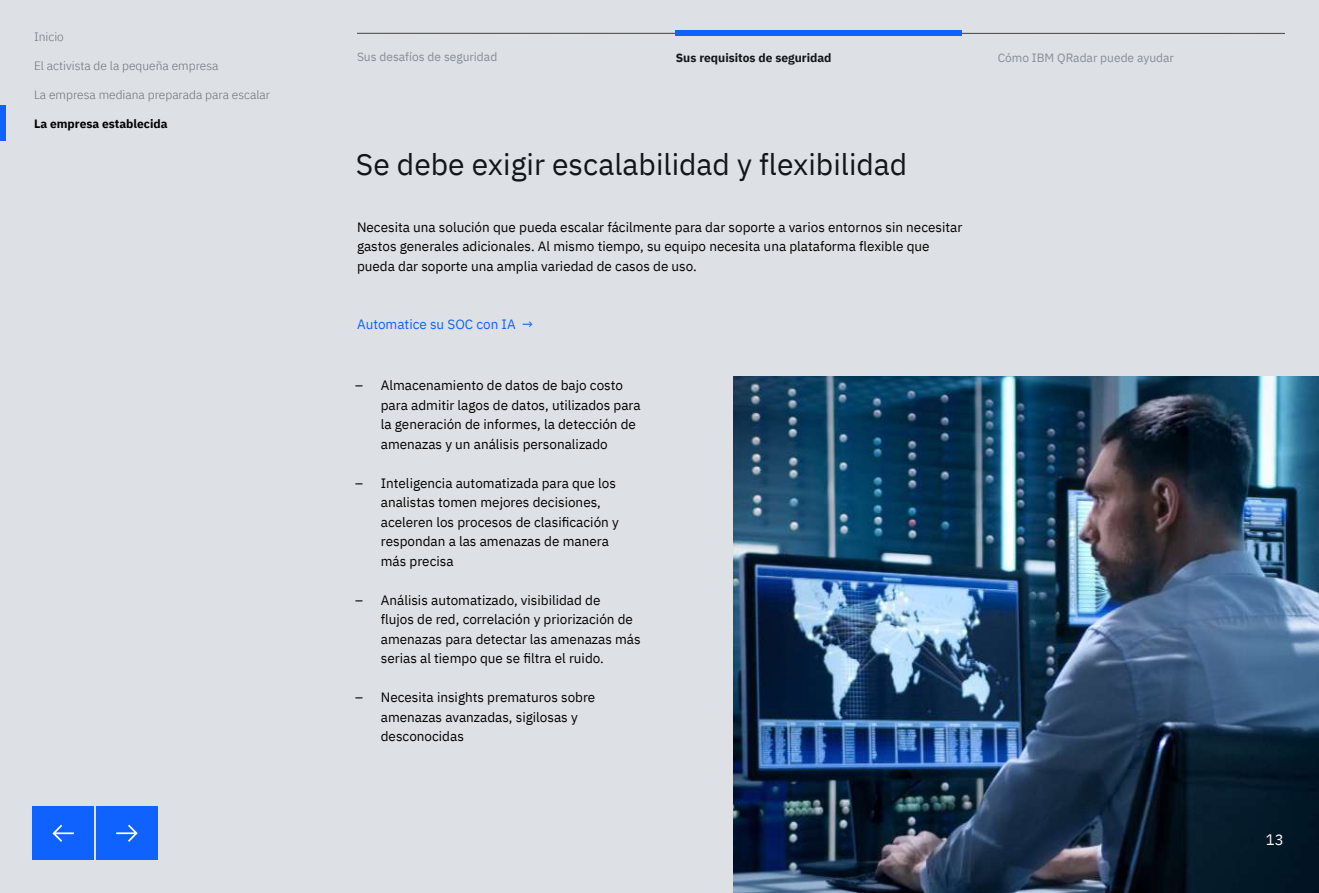
<style>
.page{position:relative;width:1319px;height:893px;background:#fff}
.page>*{position:absolute;margin:0;border:0;box-sizing:border-box;transform-origin:0 0}
.t1{font:30px "IBM Plex Sans";color:#121619}
.t2{font:15px "IBM Plex Sans";color:#fff}
.t3{font:13.5px/19.5px "IBM Plex Sans";color:#000}
.t4{font:13.5px "IBM Plex Sans";color:#0f62fe}
.t5{font:300 12px "IBM Plex Sans";color:#697077}
.t6{font:12px "IBM Plex Sans";color:#878d96}
.t7{font:700 12px "IBM Plex Sans";color:#121619}
.t8{font:700 12px "IBM Plex Sans";color:#000}
</style>
<div class="page">
<div style="left:0;top:0;width:1318px;height:893px;background:#dde1e6"></div>
<img style="left:733px;top:376px;width:585px;height:517px">
<hr style="left:357px;top:33px;width:927px;height:1px;background:#525252">
<div style="left:675px;top:31px;width:286px;height:5px;background:#0f62fe"></div>
<div style="left:0;top:105px;width:5px;height:36px;background:#0f62fe"></div>
<div style="left:33px;top:806px;width:61px;height:54px;background:#0f62fe"></div>
<div style="left:97px;top:806px;width:61px;height:54px;background:#0f62fe"></div>
<p class="t5" style="left:34px;top:28px;width:31px">Inicio</p>
<p class="t5" style="left:34px;top:57px;width:186px">El activista de la pequeña empresa</p>
<p class="t5" style="left:34px;top:86px;width:238px">La empresa mediana preparada para escalar</p>
<p class="t8" style="left:34px;top:114px;width:135px">La empresa establecida</p>
<p class="t6" style="left:357px;top:47px;width:142px">Sus desafíos de seguridad</p>
<p class="t7" style="left:675px;top:48px;width:157px">Sus requisitos de seguridad</p>
<p class="t6" style="left:997px;top:48px;width:178px">Cómo IBM QRadar puede ayudar</p>
<h1 class="t1" style="left:356px;top:142px;width:553px">Se debe exigir escalabilidad y flexibilidad</h1>
<p class="t3" style="left:357px;top:216px;width:606px">Necesita una solución que pueda escalar fácilmente para dar soporte a varios entornos sin necesitar gastos generales adicionales. Al mismo tiempo, su equipo necesita una plataforma flexible que pueda dar soporte una amplia variedad de casos de uso.</p>
<p class="t4" style="left:357px;top:314px;width:177px">Automatice su SOC con IA →</p>
<p class="t3" style="left:381px;top:374px;width:261px;text-indent:-26px">– Almacenamiento de datos de bajo costo para admitir lagos de datos, utilizados para la generación de informes, la detección de amenazas y un análisis personalizado</p>
<p class="t3" style="left:381px;top:472px;width:239px;text-indent:-26px">– Inteligencia automatizada para que los analistas tomen mejores decisiones, aceleren los procesos de clasificación y respondan a las amenazas de manera más precisa</p>
<p class="t3" style="left:381px;top:589px;width:261px;text-indent:-26px">– Análisis automatizado, visibilidad de<br>flujos de red, correlación y priorización de amenazas para detectar las amenazas más serias al tiempo que se filtra el ruido.</p>
<p class="t3" style="left:381px;top:686px;width:216px;text-indent:-26px">– Necesita insights prematuros sobre amenazas avanzadas, sigilosas y desconocidas</p>
<p class="t2" style="left:1265px;top:828px;width:19px">13</p>
</div>
